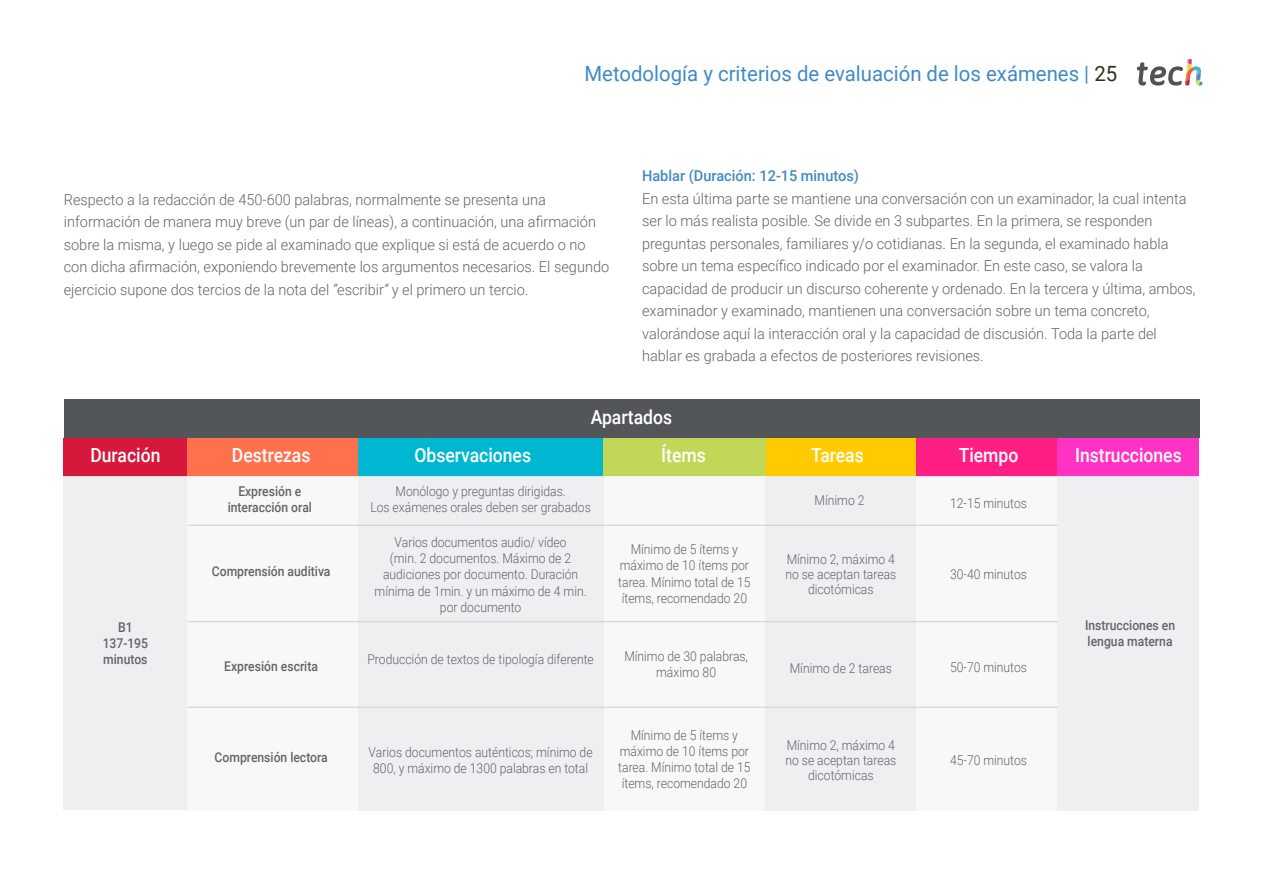
<style>
.page{position:relative;width:1263px;height:893px;background:#fff}
.page>*{position:absolute;margin:0;border:0;box-sizing:border-box;transform-origin:0 0}
.t1{font:21px "Roboto";color:#418ac5}
.t2{font:500 19.5px "Roboto";color:#fff;scale:.9 1}
.t3{font:300 15px/22.5px "Roboto";color:#61646a}
.t4{font:500 15px "Roboto";color:#418ac5}
.t5{font:300 13.5px/16.2px "Roboto";color:#61646a;text-align:center;scale:.9 1}
.t6{font:500 13.5px/16.2px "Roboto";color:#61646a;text-align:center;scale:.9 1}
.s1{color:#312e20}
.s2{font-style:italic}
</style>
<div class="page">
<svg style="left:1137px;top:59px;width:65px;height:27px"></svg>
<div style="left:64px;top:400px;width:1135px;height:38px;background:#525659"></div>
<div style="left:187px;top:438px;width:171px;height:38px;background:#ff714c"></div>
<div style="left:358px;top:438px;width:245px;height:38px;background:#00b7d1"></div>
<div style="left:766px;top:438px;width:150px;height:38px;background:#ffcb00"></div>
<div style="left:603px;top:438px;width:163px;height:38px;background:#c2d757"></div>
<div style="left:64px;top:438px;width:123px;height:38px;background:#d6183c"></div>
<div style="left:916px;top:438px;width:142px;height:38px;background:#ff1e83"></div>
<div style="left:1058px;top:438px;width:141px;height:38px;background:#ff32c4"></div>
<div style="left:64px;top:476px;width:123px;height:334px;background:#edeef0"></div>
<div style="left:916px;top:476px;width:142px;height:335px;background:#f7f8f8"></div>
<div style="left:1058px;top:476px;width:141px;height:335px;background:#edeef0"></div>
<div style="left:603px;top:476px;width:163px;height:335px;background:#f7f8f8"></div>
<div style="left:187px;top:476px;width:171px;height:335px;background:#f7f8f8"></div>
<div style="left:358px;top:476px;width:245px;height:335px;background:#edeef0"></div>
<div style="left:766px;top:476px;width:150px;height:335px;background:#edeef0"></div>
<hr style="left:187px;top:525px;width:871px;height:1px;background:#cecfcd">
<hr style="left:187px;top:621px;width:871px;height:1px;background:#cecfcd">
<hr style="left:187px;top:707px;width:871px;height:1px;background:#cecfcd">
<h1 class="t1" style="left:584px;top:59px;width:534px">Metodología y criterios de evaluación de los exámenes | <span class="s1">25</span></h1>
<p class="t3" style="left:64px;top:188px;width:547px">Respecto a la redacción de 450-600 palabras, normalmente se presenta una información de manera muy breve (un par de líneas), a continuación, una afirmación sobre la misma, y luego se pide al examinado que explique si está de acuerdo o no con dicha afirmación, exponiendo brevemente los argumentos necesarios. El segundo ejercicio supone dos tercios de la nota del <span class="s2">“</span>escribir<span class="s2">”</span> y el primero un tercio.</p>
<p class="t4" style="left:642px;top:165px;width:218px">Hablar (Duración: 12-15 minutos)</p>
<p class="t3" style="left:642px;top:187px;width:555px">En esta última parte se mantiene una conversación con un examinador, la cual intenta ser lo más realista posible. Se divide en 3 subpartes. En la primera, se responden preguntas personales, familiares y/o cotidianas. En la segunda, el examinado habla sobre un tema específico indicado por el examinador. En este caso, se valora la capacidad de producir un discurso coherente y ordenado. En la tercera y última, ambos, examinador y examinado, mantienen una conversación sobre un tema concreto, valorándose aquí la interacción oral y la capacidad de discusión. Toda la parte del hablar es grabada a efectos de posteriores revisiones.</p>
<h2 class="t2" style="left:591px;top:404px;width:92px">Apartados</h2>
<h2 class="t2" style="left:90px;top:441px;width:79px">Duración</h2>
<h2 class="t2" style="left:232px;top:441px;width:89px">Destrezas</h2>
<h2 class="t2" style="left:414px;top:441px;width:131px">Observaciones</h2>
<h2 class="t2" style="left:661px;top:441px;width:51px">Ítems</h2>
<h2 class="t2" style="left:811px;top:441px;width:60px">Tareas</h2>
<h2 class="t2" style="left:959px;top:441px;width:68px">Tiempo</h2>
<h2 class="t2" style="left:1075px;top:441px;width:120px">Instrucciones</h2>
<p class="t6" style="left:103px;top:618px;width:52px">B1<br>137-195 minutos</p>
<p class="t5" style="left:370px;top:482px;width:247px">Monólogo y preguntas dirigidas.<br>Los exámenes orales deben ser grabados</p>
<p class="t6" style="left:228px;top:482px;width:95px">Expresión e interacción oral</p>
<p class="t5" style="left:815px;top:492px;width:57px">Mínimo 2</p>
<p class="t6" style="left:212px;top:563px;width:133px">Comprensión auditiva</p>
<p class="t5" style="left:375px;top:533px;width:237px">Varios documentos audio/ vídeo<br>(min. 2 documentos. Máximo de 2 audiciones por documento. Duración mínima de 1min. y un máximo de 4 min. por documento</p>
<p class="t5" style="left:618px;top:541px;width:148px">Mínimo de 5 ítems y máximo de 10 ítems por tarea. Mínimo total de 15 ítems, recomendado 20</p>
<p class="t5" style="left:785px;top:551px;width:125px;line-height:15px">Mínimo 2, máximo 4 no se aceptan tareas dicotómicas</p>
<p class="t5" style="left:367px;top:651px;width:253px">Producción de textos de tipología diferente</p>
<p class="t5" style="left:624px;top:647px;width:139px">Mínimo de 30 palabras, máximo 80</p>
<p class="t6" style="left:224px;top:658px;width:106px">Expresión escrita</p>
<p class="t5" style="left:790px;top:659px;width:115px">Mínimo de 2 tareas</p>
<p class="t6" style="left:215px;top:748px;width:127px">Comprensión lectora</p>
<p class="t5" style="left:618px;top:726px;width:148px">Mínimo de 5 ítems y máximo de 10 ítems por tarea. Mínimo total de 15 ítems, recomendado 20</p>
<p class="t5" style="left:369px;top:744px;width:250px">Varios documentos auténticos; mínimo de<br>800, y máximo de 1300 palabras en total</p>
<p class="t5" style="left:785px;top:737px;width:125px;line-height:15px">Mínimo 2, máximo 4 no se aceptan tareas dicotómicas</p>
<p class="t5" style="left:950px;top:494px;width:87px">12-15 minutos</p>
<p class="t5" style="left:950px;top:566px;width:87px">30-40 minutos</p>
<p class="t5" style="left:950px;top:658px;width:87px">50-70 minutos</p>
<p class="t5" style="left:950px;top:752px;width:87px">45-70 minutos</p>
<p class="t6" style="left:1085px;top:616px;width:102px;text-align:left">Instrucciones en lengua materna</p>
</div>
